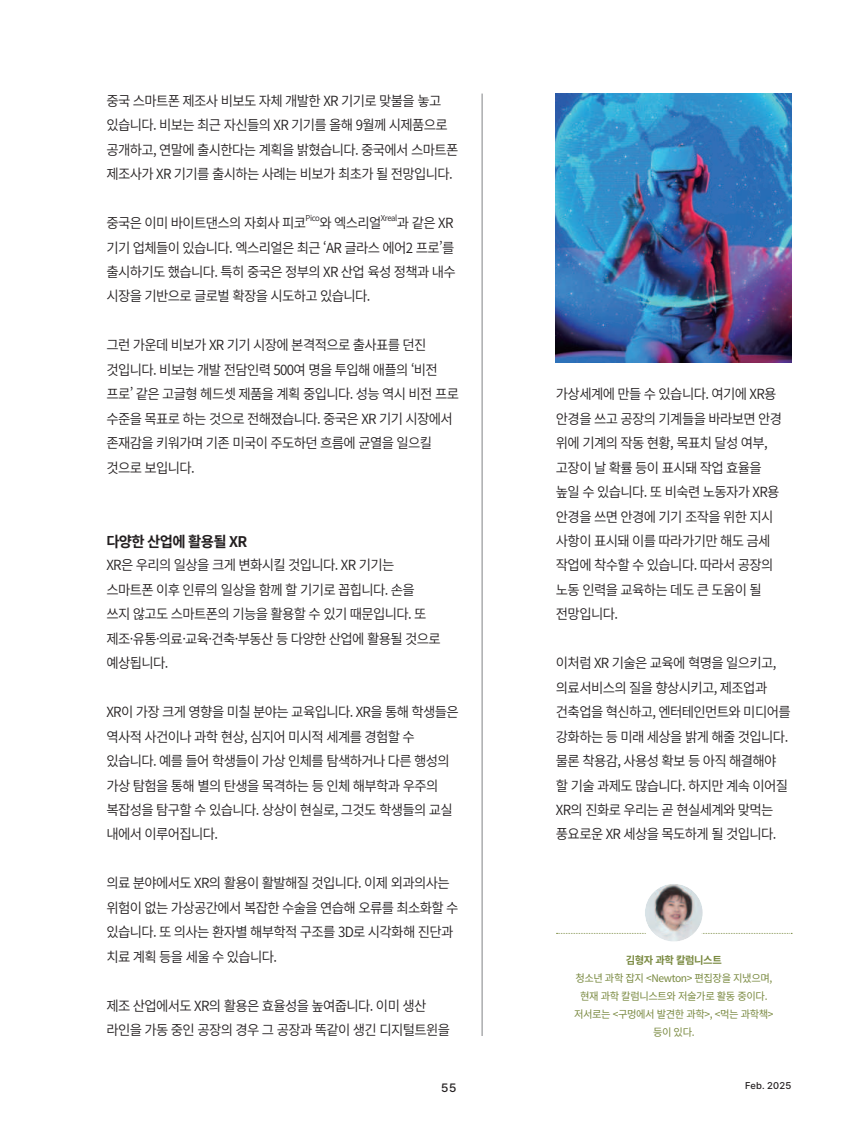
<style>
.page{position:relative;width:851px;height:1127px;background:#fff}
.page>*{position:absolute;margin:0;border:0;box-sizing:border-box;transform-origin:0 0}
.t1{font:700 14.7px "Source Han Sans KR";letter-spacing:-.05em;color:#231f20}
.t2{font:600 13.95px/24.5px "Noto Sans CJ Kkr";letter-spacing:-.05em;color:#231f20;scale:.96 1}
.t3{font:500 12px "Pretendard";color:#231f20}
.t4{font:10.5px/18px "Noto Sans CJ Kkr";letter-spacing:-.04em;color:#798940;text-align:center}
.t5{font:700 10.5px "Noto Sans CJ Kkr";letter-spacing:-.04em;color:#798940}
.t6{font:500 9.75px "Pretendard";letter-spacing:.02em;color:#231f20}
.t7{font:600 8.1px "Noto Sans CJ Kkr";letter-spacing:-.05em;color:#231f20;scale:.96 1}
</style>
<div class="page">
<svg style="left:556px;top:933px;width:236px;height:1px"></svg>
<div style="left:641px;top:881px;width:64px;height:63px;background:#fff;border-radius:50%"></div>
<img style="left:644px;top:884px;width:58px;height:57px;border-radius:29px">
<div style="left:638px;top:878px;width:70px;height:69px;border:6px solid #fff;border-radius:50%"></div>
<hr style="left:482px;top:94px;width:1px;height:942px;background:#808285">
<img style="left:556px;top:94px;width:235px;height:268px">
<p class="t2" style="left:106px;top:89px;width:368px">중국 스마트폰 제조사 비보도 자체 개발한 XR 기기로 맞불을 놓고 있습니다. 비보는 최근 자신들의 XR 기기를 올해 9월께 시제품으로 공개하고, 연말에 출시한다는 계획을 밝혔습니다. 중국에서 스마트폰 제조사가 XR 기기를 출시하는 사례는 비보가 최초가 될 전망입니다.</p>
<p class="t2" style="left:106px;top:211px;width:209px">중국은 이미 바이트댄스의 자회사 피코</p>
<p class="t7" style="left:305px;top:214px;width:16px">Pico</p>
<p class="t2" style="left:319px;top:211px;width:66px">와 엑스리얼</p>
<p class="t7" style="left:381px;top:214px;width:19px">Xreal</p>
<p class="t2" style="left:106px;top:211px;width:365px;text-indent:290px">과 같은 XR 기기 업체들이 있습니다. 엑스리얼은 최근 ‘AR 글라스 에어2 프로’를 출시하기도 했습니다. 특히 중국은 정부의 XR 산업 육성 정책과 내수 시장을 기반으로 글로벌 확장을 시도하고 있습니다.</p>
<p class="t2" style="left:106px;top:333px;width:369px">그런 가운데 비보가 XR 기기 시장에 본격적으로 출사표를 던진 것입니다. 비보는 개발 전담인력 500여 명을 투입해 애플의 ‘비전 프로’ 같은 고글형 헤드셋 제품을 계획 중입니다. 성능 역시 비전 프로 수준을 목표로 하는 것으로 전해졌습니다. 중국은 XR 기기 시장에서 존재감을 키워가며 기존 미국이 주도하던 흐름에 균열을 일으킬 것으로 보입니다.</p>
<p class="t1" style="left:106px;top:533px;width:142px">다양한 산업에 활용될 XR</p>
<p class="t2" style="left:106px;top:553px;width:350px">XR은 우리의 일상을 크게 변화시킬 것입니다. XR 기기는 스마트폰 이후 인류의 일상을 함께 할 기기로 꼽힙니다. 손을 쓰지 않고도 스마트폰의 기능을 활용할 수 있기 때문입니다. 또 제조·유통·의료·교육·건축·부동산 등 다양한 산업에 활용될 것으로 예상됩니다.</p>
<p class="t2" style="left:106px;top:700px;width:368px">XR이 가장 크게 영향을 미칠 분야는 교육입니다. XR을 통해 학생들은 역사적 사건이나 과학 현상, 심지어 미시적 세계를 경험할 수 있습니다. 예를 들어 학생들이 가상 인체를 탐색하거나 다른 행성의 가상 탐험을 통해 별의 탄생을 목격하는 등 인체 해부학과 우주의 복잡성을 탐구할 수 있습니다. 상상이 현실로, 그것도 학생들의 교실 내에서 이루어집니다.</p>
<p class="t2" style="left:106px;top:871px;width:368px">의료 분야에서도 XR의 활용이 활발해질 것입니다. 이제 외과의사는 위험이 없는 가상공간에서 복잡한 수술을 연습해 오류를 최소화할 수 있습니다. 또 의사는 환자별 해부학적 구조를 3D로 시각화해 진단과 치료 계획 등을 세울 수 있습니다.</p>
<p class="t2" style="left:106px;top:993px;width:359px">제조 산업에서도 XR의 활용은 효율성을 높여줍니다. 이미 생산 라인을 가동 중인 공장의 경우 그 공장과 똑같이 생긴 디지털트윈을</p>
<p class="t2" style="left:556px;top:382px;width:237px">가상세계에 만들 수 있습니다. 여기에 XR용 안경을 쓰고 공장의 기계들을 바라보면 안경 위에 기계의 작동 현황, 목표치 달성 여부, 고장이 날 확률 등이 표시돼 작업 효율을 높일 수 있습니다. 또 비숙련 노동자가 XR용 안경을 쓰면 안경에 기기 조작을 위한 지시 사항이 표시돼 이를 따라가기만 해도 금세 작업에 착수할 수 있습니다. 따라서 공장의 노동 인력을 교육하는 데도 큰 도움이 될 전망입니다.</p>
<p class="t2" style="left:556px;top:651px;width:246px">이처럼 XR 기술은 교육에 혁명을 일으키고, 의료서비스의 질을 향상시키고, 제조업과 건축업을 혁신하고, 엔터테인먼트와 미디어를 강화하는 등 미래 세상을 밝게 해줄 것입니다. 물론 착용감, 사용성 확보 등 아직 해결해야 할 기술 과제도 많습니다. 하지만 계속 이어질<br>XR의 진화로 우리는 곧 현실세계와 맞먹는 풍요로운 XR 세상을 목도하게 될 것입니다.</p>
<p class="t5" style="left:625px;top:954px;width:97px">김형자 과학 칼럼니스트</p>
<p class="t4" style="left:574px;top:969px;width:201px">청소년 과학 잡지 &lt;Newton&gt; 편집장을 지냈으며, 현재 과학 칼럼니스트와 저술가로 활동 중이다. 저서로는 &lt;구멍에서 발견한 과학&gt;, &lt;먹는 과학책&gt; 등이 있다.</p>
<p class="t3" style="left:441px;top:1079px;width:17px">55</p>
<p class="t6" style="left:745px;top:1079px;width:48px">Feb. 2025</p>
</div>
